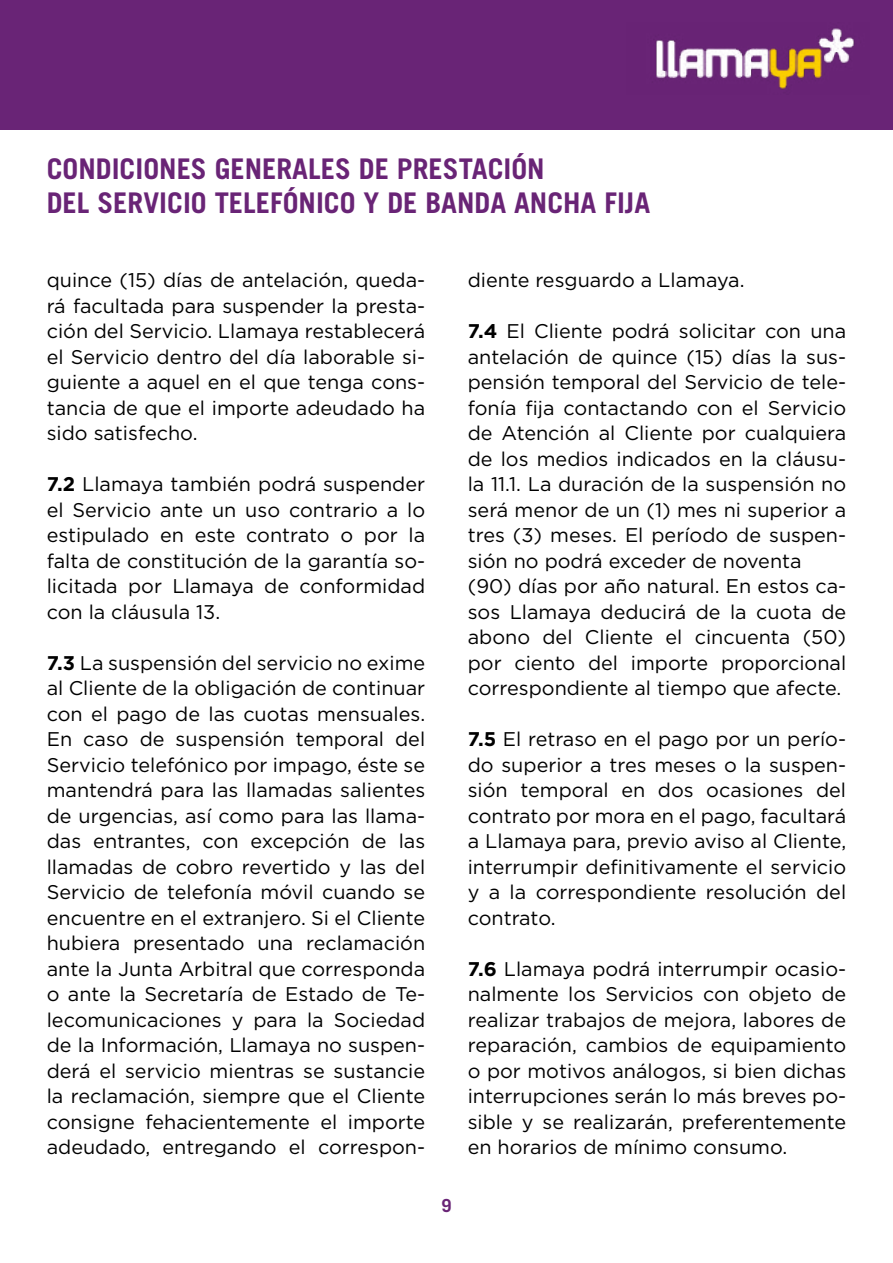
<style>
.page{position:relative;width:893px;height:1263px;background:#fff}
.page>*{position:absolute;margin:0;border:0;box-sizing:border-box;transform-origin:0 0}
.t1{font:700 28.5px/34.2px "Trade Gothic LT Std";color:#692476}
.t2{font:19.8px/25.5px "Gotham";color:#000;text-align:justify}
.t3{font:700 18px "Trade Gothic LT Std";color:#692476}
.s1{font-weight:700}
</style>
<div class="page">
<div style="left:0;top:0;width:893px;height:130px;background:#692476"></div>
<img style="left:656px;top:28px;width:198px;height:61px">
<h1 class="t1" style="left:47px;top:151px;width:605px">CONDICIONES GENERALES DE PRESTACIÓN<br>DEL SERVICIO TELEFÓNICO Y DE BANDA ANCHA FIJA</h1>
<p class="t2" style="left:47px;top:267px;width:380px">quince (15) días de antelación, queda&shy;rá facultada para suspender la presta&shy;ción del Servicio. Llamaya restablecerá el Servicio dentro del día laborable si&shy;guiente a aquel en el que tenga cons&shy;tancia de que el importe adeudado ha sido satisfecho.</p>
<p class="t2" style="left:47px;top:471px;width:380px"><span class="s1">7.2</span> Llamaya también podrá suspender el Servicio ante un uso contrario a lo estipulado en este contrato o por la falta de constitución de la garantía so&shy;licitada por Llamaya de conformidad con la cláusula 13.</p>
<p class="t2" style="left:47px;top:649px;width:380px"><span class="s1">7.3</span> La suspensión del servicio no exime al Cliente de la obligación de continuar con el pago de las cuotas mensuales.<br>En caso de suspensión temporal del Servicio telefónico por impago, éste se mantendrá para las llamadas salientes de urgencias, así como para las llama&shy;das entrantes, con excepción de las llamadas de cobro revertido y las del Servicio de telefonía móvil cuando se encuentre en el extranjero. Si el Cliente hubiera presentado una reclamación ante la Junta Arbitral que corresponda o ante la Secretaría de Estado de Te&shy;lecomunicaciones y para la Sociedad de la Información, Llamaya no suspen&shy;derá el servicio mientras se sustancie la reclamación, siempre que el Cliente consigne fehacientemente el importe adeudado, entregando el correspon-</p>
<p class="t3" style="left:441px;top:1194px;width:12px">9</p>
<p class="t2" style="left:468px;top:267px;width:278px">diente resguardo a Llamaya.</p>
<p class="t2" style="left:468px;top:318px;width:380px;text-align:left"><span class="s1">7.4</span> El Cliente podrá solicitar con una antelación de quince (15) días la sus&shy;pensión temporal del Servicio de tele&shy;fonía fija contactando con el Servicio de Atención al Cliente por cualquiera de los medios indicados en la cláusu&shy;la 11.1. La duración de la suspensión no será menor de un (1) mes ni superior a tres (3) meses. El período de suspen&shy;sión no podrá exceder de noventa (90) días por año natural. En estos ca&shy;sos Llamaya deducirá de la cuota de abono del Cliente el cincuenta (50) por ciento del importe proporcional correspondiente al tiempo que afecte.</p>
<p class="t2" style="left:468px;top:726px;width:380px"><span class="s1">7.5</span> El retraso en el pago por un perío&shy;do superior a tres meses o la suspen&shy;sión temporal en dos ocasiones del contrato por mora en el pago, facultará a Llamaya para, previo aviso al Cliente, interrumpir definitivamente el servicio y a la correspondiente resolución del contrato.</p>
<p class="t2" style="left:468px;top:955px;width:380px"><span class="s1">7.6</span> Llamaya podrá interrumpir ocasio&shy;nalmente los Servicios con objeto de realizar trabajos de mejora, labores de reparación, cambios de equipamiento o por motivos análogos, si bien dichas interrupciones serán lo más breves po&shy;sible y se realizarán, preferentemente en horarios de mínimo consumo.</p>
</div>
